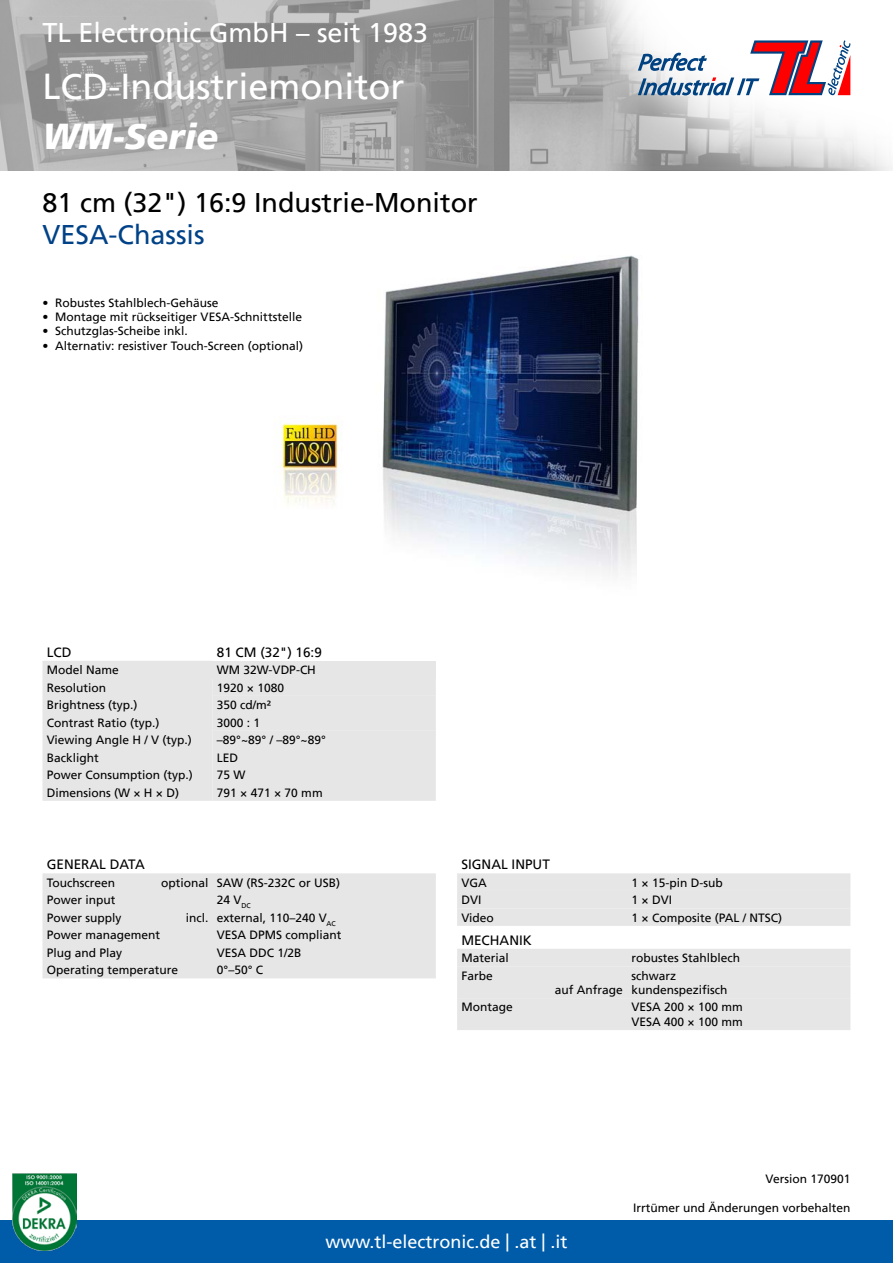
<style>
.page{position:relative;width:893px;height:1263px;background:#fff}
.page>*{position:absolute;margin:0;border:0;box-sizing:border-box;transform-origin:0 0}
.t1{font:36px "Frutiger LT";color:#fff}
.t2{font:italic 900 36px "Frutiger LT";color:#fff}
.t3{font:27px "Frutiger LT";color:#000}
.t4{font:27px "Frutiger LT";color:#fff}
.t5{font:27px "Frutiger LT";color:#004287}
.t6{font:18px "Frutiger LT";color:#fff}
.t7{font:13.5px "Frutiger LT";color:#000}
.t8{font:12px/14.4px "Frutiger LT";color:#000}
</style>
<div class="page">
<img style="left:0;top:0;width:893px;height:170px">
<svg style="left:638px;top:40px;width:212px;height:55px"></svg>
<div style="left:0;top:1220px;width:893px;height:43px;background:#005ca9"></div>
<img style="left:13px;top:1174px;width:64px;height:76px">
<img style="left:279px;top:255px;width:360px;height:320px">
<div style="left:43px;top:661px;width:393px;height:140px;background:#e6e6e6"></div>
<div style="left:43px;top:873px;width:393px;height:105px;background:#e6e6e6"></div>
<div style="left:457px;top:873px;width:393px;height:53px;background:#e6e6e6"></div>
<div style="left:457px;top:949px;width:393px;height:81px;background:#e6e6e6"></div>
<h2 class="t4" style="left:43px;top:16px;width:387px">TL Electronic GmbH – seit 1983</h2>
<h1 class="t1" style="left:43px;top:66px;width:364px">LCD-Industriemonitor</h1>
<h1 class="t2" style="left:43px;top:115px;width:177px">WM-Serie</h1>
<h2 class="t3" style="left:43px;top:186px;width:437px">81 cm (32") 16:9 Industrie-Monitor</h2>
<h2 class="t5" style="left:43px;top:219px;width:164px">VESA-Chassis</h2>
<p class="t8" style="left:43px;top:295px;width:178px">• Robustes Stahlblech-Gehäuse</p>
<p class="t8" style="left:43px;top:310px;width:261px">• Montage mit rückseitiger VESA-Schnittstelle</p>
<p class="t8" style="left:43px;top:324px;width:147px">• Schutzglas-Scheibe inkl.</p>
<p class="t8" style="left:43px;top:339px;width:262px">• Alternativ: resistiver Touch-Screen (optional)</p>
<p class="t7" style="left:47px;top:644px;width:26px">LCD</p>
<p class="t7" style="left:217px;top:644px;width:107px">81 cm (32") 16:9</p>
<p class="t8" style="left:47px;top:663px;width:74px">Model Name</p>
<p class="t8" style="left:217px;top:663px;width:101px">WM 32W-VDP-CH</p>
<p class="t8" style="left:47px;top:680px;width:61px">Resolution</p>
<p class="t8" style="left:217px;top:680px;width:69px">1920 × 1080</p>
<p class="t8" style="left:47px;top:698px;width:92px">Brightness (typ.)</p>
<p class="t8" style="left:217px;top:698px;width:56px">350 cd/m²</p>
<p class="t8" style="left:47px;top:715px;width:114px">Contrast Ratio (typ.)</p>
<p class="t8" style="left:217px;top:715px;width:45px">3000 : 1</p>
<p class="t8" style="left:47px;top:733px;width:147px">Viewing Angle H / V (typ.)</p>
<p class="t8" style="left:217px;top:733px;width:110px">–89°~89° / –89°~89°</p>
<p class="t8" style="left:47px;top:750px;width:54px">Backlight</p>
<p class="t8" style="left:217px;top:750px;width:23px">LED</p>
<p class="t8" style="left:47px;top:768px;width:148px">Power Consumption (typ.)</p>
<p class="t8" style="left:217px;top:768px;width:30px">75 W</p>
<p class="t8" style="left:47px;top:785px;width:134px">Dimensions (W × H × D)</p>
<p class="t8" style="left:217px;top:785px;width:107px">791 × 471 × 70 mm</p>
<p class="t7" style="left:47px;top:856px;width:19px">General</p>
<p class="t7" style="left:110px;top:856px;width:20px">Data</p>
<p class="t8" style="left:47px;top:875px;width:70px">Touchscreen</p>
<p class="t8" style="left:161px;top:875px;width:180px">optional SAW (RS-232C or USB)</p>
<p class="t8" style="left:47px;top:893px;width:70px">Power input</p>
<p class="t8" style="left:217px;top:893px;width:36px">24 V<sub>DC</sub></p>
<p class="t8" style="left:47px;top:910px;width:76px">Power supply</p>
<p class="t8" style="left:186px;top:910px;width:152px">incl. external, 110–240 V<sub>AC</sub></p>
<p class="t8" style="left:47px;top:928px;width:115px">Power management</p>
<p class="t8" style="left:217px;top:928px;width:126px">VESA DPMS compliant</p>
<p class="t8" style="left:47px;top:945px;width:77px">Plug and Play</p>
<p class="t8" style="left:217px;top:945px;width:86px">VESA DDC 1/2B</p>
<p class="t8" style="left:47px;top:963px;width:133px">Operating temperature</p>
<p class="t8" style="left:217px;top:963px;width:48px">0°–50° C</p>
<p class="t7" style="left:461px;top:856px;width:16px">Signal</p>
<p class="t7" style="left:512px;top:856px;width:14px">Input</p>
<p class="t8" style="left:461px;top:875px;width:27px">VGA</p>
<p class="t8" style="left:631px;top:875px;width:93px">1 × 15-pin D-sub</p>
<p class="t8" style="left:461px;top:893px;width:22px">DVI</p>
<p class="t8" style="left:631px;top:893px;width:42px">1 × DVI</p>
<p class="t8" style="left:461px;top:910px;width:34px">Video</p>
<p class="t8" style="left:631px;top:910px;width:152px">1 × Composite (PAL / NTSC)</p>
<p class="t7" style="left:461px;top:932px;width:22px">Mechani</p>
<p class="t7" style="left:523px;top:932px;width:11px">k</p>
<p class="t8" style="left:461px;top:951px;width:49px">Material</p>
<p class="t8" style="left:631px;top:951px;width:110px">robustes Stahlblech</p>
<p class="t8" style="left:461px;top:968px;width:33px">Farbe</p>
<p class="t8" style="left:555px;top:983px;width:70px">auf Anfrage</p>
<p class="t8" style="left:631px;top:968px;width:98px">schwarz kundenspezifisch</p>
<p class="t8" style="left:461px;top:1000px;width:53px">Montage</p>
<p class="t8" style="left:631px;top:1000px;width:113px">VESA 200 × 100 mm<br>VESA 400 × 100 mm</p>
<p class="t8" style="left:765px;top:1171px;width:86px">Version 170901</p>
<p class="t8" style="left:633px;top:1201px;width:219px">Irrtümer und Änderungen vorbehalten</p>
<h3 class="t6" style="left:325px;top:1231px;width:244px">www.tl-electronic.de | .at | .it</h3>
</div>
